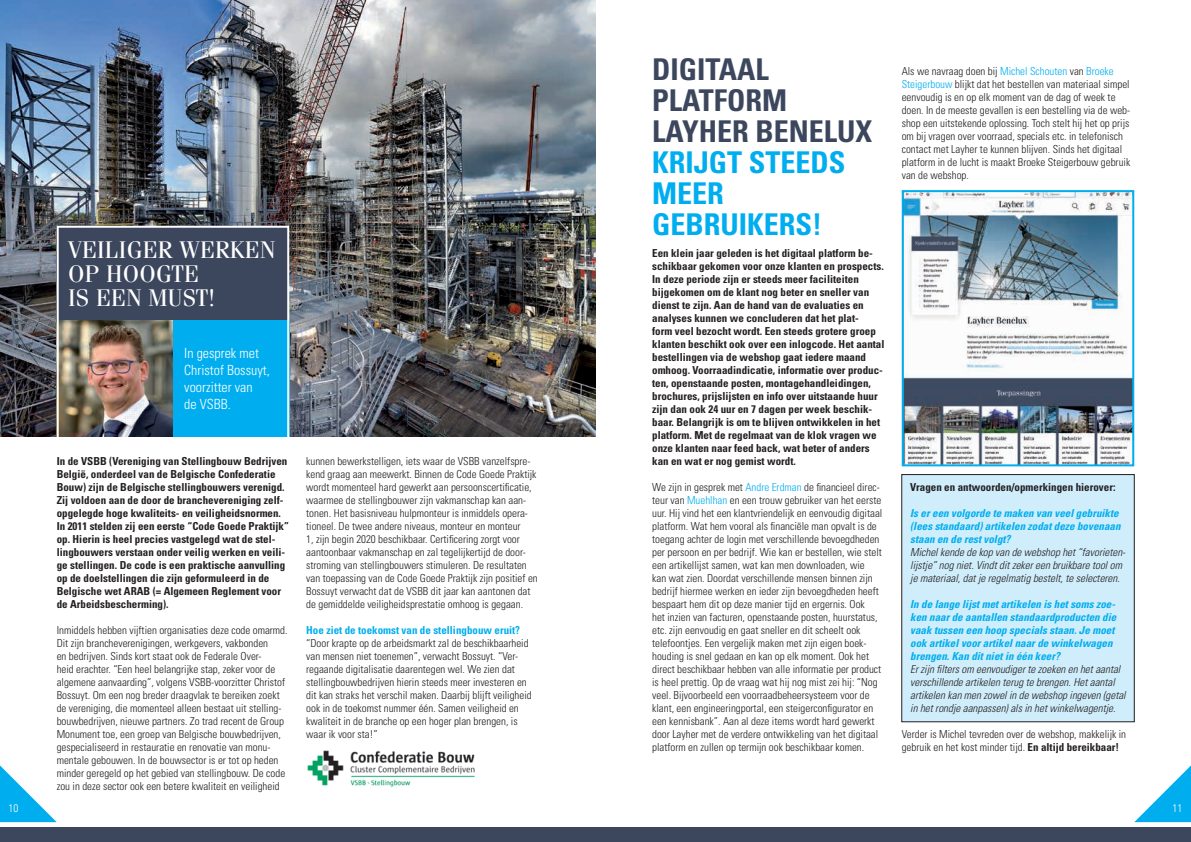
<style>
.page{position:relative;width:1191px;height:842px;background:#fff}
.page>*{position:absolute;margin:0;border:0;box-sizing:border-box;transform-origin:0 0}
.t1{font:700 condensed 30px/31px "Univers";color:#3c475e}
.t2{font:700 condensed 30px/31px "Univers";color:#00aeef}
.t3{font:24px/24px "Fenice Pro ITC";letter-spacing:.01em;color:#fff}
.t4{font:300 condensed 14px/16.8px "Univers";color:#fff}
.t5{font:300 condensed 11px/13px "Univers";color:#231f20}
.t6{font:700 condensed 11px/13px "Univers";color:#231f20}
.t7{font:italic 300 condensed 11px/13px "Univers";color:#231f20}
.t8{font:italic 700 condensed 11px/13px "Univers";color:#00aeef}
.t9{font:700 condensed 11px "Univers";color:#00aeef}
.t10{font:300 condensed 11px "Univers";color:#fff}
.s1{color:#00aeef}
.s2{font-weight:700}
</style>
<div class="page">
<div style="left:901px;top:475px;width:233px;height:247px;background:#cfedfb"></div>
<div style="left:901px;top:474px;width:233px;height:248px;border:1px solid #231f20"></div>
<img style="left:0;top:0;width:595px;height:436px">
<svg style="left:0;top:765px;width:57px;height:57px"></svg>
<div style="left:0;top:828px;width:1191px;height:14px;background:#3c475e"></div>
<svg style="left:1134px;top:765px;width:57px;height:57px"></svg>
<img style="left:60px;top:320px;width:113px;height:116px">
<div style="left:173px;top:320px;width:116px;height:116px;background:#00aeef"></div>
<div style="left:57px;top:227px;width:232px;height:93px;background:#3c475e"></div>
<div style="left:57px;top:226px;width:232px;height:214px;border:2px solid #fff"></div>
<img style="left:904px;top:193px;width:227px;height:270px">
<div style="left:901px;top:190px;width:233px;height:276px;border:2px solid #00aeef"></div>
<img style="left:307px;top:750px;width:168px;height:37px">
<h2 class="t3" style="left:68px;top:237px;width:209px">VEILIGER WERKEN<br>OP HOOGTE<br>IS EEN MUST!</h2>
<p class="t4" style="left:184px;top:345px;width:87px">In gesprek met<br>Christof Bossuyt, voorzitter van<br>de VSBB.</p>
<p class="t6" style="left:57px;top:455px;width:234px">In de VSBB (Vereniging van Stellingbouw Bedrijven België, onderdeel van de Belgische Confederatie Bouw) zijn de Belgische stellingbouwers verenigd.<br>Zij voldoen aan de door de branchevereniging zelf&shy;opgelegde hoge kwaliteits- en veiligheidsnormen.<br>In 2011 stelden zij een eerste “Code Goede Praktijk” op. Hierin is heel precies vastgelegd wat de stel&shy;lingbouwers verstaan onder veilig werken en veili&shy;ge stellingen. De code is een praktische aanvulling op de doelstellingen die zijn geformuleerd in de Belgische wet ARAB (= Algemeen Reglement voor de Arbeidsbescherming).</p>
<p class="t5" style="left:57px;top:624px;width:232px">Inmiddels hebben vijftien organisaties deze code omarmd.<br>Dit zijn brancheverenigingen, werkgevers, vakbonden<br>en bedrijven. Sinds kort staat ook de Federale Over-<br>heid erachter. “Een heel belangrijke stap, zeker voor de algemene aanvaarding”, volgens VSBB-voorzitter Christof Bossuyt. Om een nog breder draagvlak te bereiken zoekt de vereniging, die momenteel alleen bestaat uit stelling&shy;bouwbedrijven, nieuwe partners. Zo trad recent de Group Monument toe, een groep van Belgische bouwbedrijven, gespecialiseerd in restauratie en renovatie van monu&shy;mentale gebouwen. In de bouwsector is er tot op heden minder geregeld op het gebied van stellingbouw. De code zou in deze sector ook een betere kwaliteit en veiligheid</p>
<p class="t5" style="left:306px;top:455px;width:233px">kunnen bewerkstelligen, iets waar de VSBB vanzelfspre&shy;kend graag aan meewerkt. Binnen de Code Goede Praktijk wordt momenteel hard gewerkt aan persoonscertificatie, waarmee de stellingbouwer zijn vakmanschap kan aan&shy;tonen. Het basisniveau hulpmonteur is inmiddels opera&shy;tioneel. De twee andere niveaus, monteur en monteur<br>1, zijn begin 2020 beschikbaar. Certificering zorgt voor aantoonbaar vakmanschap en zal tegelijkertijd de door&shy;stroming van stellingbouwers stimuleren. De resultaten van toepassing van de Code Goede Praktijk zijn positief en Bossuyt verwacht dat de VSBB dit jaar kan aantonen dat de gemiddelde veiligheidsprestatie omhoog is gegaan.</p>
<p class="t9" style="left:306px;top:624px;width:215px">Hoe ziet de toekomst van de stellingbouw eruit?</p>
<p class="t5" style="left:306px;top:637px;width:227px">“Door krapte op de arbeidsmarkt zal de beschikbaarheid van mensen niet toenemen”, verwacht Bossuyt. “Ver&shy;regaande digitalisatie daarentegen wel. We zien dat stellingbouwbedrijven hierin steeds meer investeren en dit kan straks het verschil maken. Daarbij blijft veiligheid ook in de toekomst nummer één. Samen veiligheid en kwaliteit in de branche op een hoger plan brengen, is waar ik voor sta!”</p>
<h1 class="t1" style="left:652px;top:53px;width:222px">DIGITAAL<br>PLATFORM<br>LAYHER BENELUX</h1>
<h1 class="t2" style="left:652px;top:146px;width:195px">KRIJGT STEEDS<br>MEER<br>GEBRUIKERS!</h1>
<p class="t6" style="left:652px;top:246px;width:234px">Een klein jaar geleden is het digitaal platform be&shy;schikbaar gekomen voor onze klanten en prospects.<br>In deze periode zijn er steeds meer faciliteiten bijgekomen om de klant nog beter en sneller van dienst te zijn. Aan de hand van de evaluaties en analyses kunnen we concluderen dat het plat-<br>form veel bezocht wordt. Een steeds grotere groep klanten beschikt ook over een inlogcode. Het aantal bestellingen via de webshop gaat iedere maand omhoog. Voorraadindicatie, informatie over produc&shy;ten, openstaande posten, montagehandleidingen, brochures, prijslijsten en info over uitstaande huur zijn dan ook 24 uur en 7 dagen per week beschik&shy;baar. Belangrijk is om te blijven ontwikkelen in het platform. Met de regelmaat van de klok vragen we onze klanten naar feed back, wat beter of anders kan en wat er nog gemist wordt.</p>
<p class="t5" style="left:652px;top:481px;width:232px">We zijn in gesprek met <span class="s1">Andre Erdman</span> de financieel direc&shy;teur van <span class="s1">Muehlhan</span> en een trouw gebruiker van het eerste uur. Hij vind het een klantvriendelijk en eenvoudig digitaal platform. Wat hem vooral als financiële man opvalt is de toegang achter de login met verschillende bevoegdheden per persoon en per bedrijf. Wie kan er bestellen, wie stelt een artikellijst samen, wat kan men downloaden, wie<br>kan wat zien. Doordat verschillende mensen binnen zijn bedrijf hiermee werken en ieder zijn bevoegdheden heeft bespaart hem dit op deze manier tijd en ergernis. Ook<br>het inzien van facturen, openstaande posten, huurstatus, etc. zijn eenvoudig en gaat sneller en dit scheelt ook telefoontjes. Een vergelijk maken met zijn eigen boek&shy;houding is snel gedaan en kan op elk moment. Ook het direct beschikbaar hebben van alle informatie per product is heel prettig. Op de vraag wat hij nog mist zei hij: “Nog veel. Bijvoorbeeld een voorraadbeheersysteem voor de klant, een engineeringportal, een steigerconfigurator en een kennisbank”. Aan al deze items wordt hard gewerkt door Layher met de verdere ontwikkeling van het digitaal platform en zullen op termijn ook beschikbaar komen.</p>
<p class="t5" style="left:901px;top:65px;width:230px">Als we navraag doen bij <span class="s1">Michel Schouten</span> van <span class="s1">Broeke Steigerbouw</span> blijkt dat het bestellen van materiaal simpel eenvoudig is en op elk moment van de dag of week te doen. In de meeste gevallen is een bestelling via de web&shy;shop een uitstekende oplossing. Toch stelt hij het op prijs om bij vragen over voorraad, specials etc. in telefonisch contact met Layher te kunnen blijven. Sinds het digitaal platform in de lucht is maakt Broeke Steigerbouw gebruik van de webshop.</p>
<p class="t6" style="left:910px;top:481px;width:207px">Vragen en antwoorden/opmerkingen hierover:</p>
<p class="t8" style="left:910px;top:507px;width:212px">Is er een volgorde te maken van veel gebruikte (lees standaard) artikelen zodat deze bovenaan staan en de rest volgt?</p>
<p class="t7" style="left:910px;top:546px;width:217px">Michel kende de kop van de webshop het “favorieten&shy;lijstje” nog niet. Vindt dit zeker een bruikbare tool om je materiaal, dat je regelmatig bestelt, te selecteren.</p>
<p class="t8" style="left:910px;top:598px;width:207px">In de lange lijst met artikelen is het soms zoe&shy;ken naar de aantallen standaardproducten die vaak tussen een hoop specials staan. Je moet ook artikel voor artikel naar de winkelwagen brengen. Kan dit niet in één keer?</p>
<p class="t7" style="left:910px;top:663px;width:217px">Er zijn filters om eenvoudiger te zoeken en het aantal verschillende artikelen terug te brengen. Het aantal artikelen kan men zowel in de webshop ingeven (getal in het rondje aanpassen) als in het winkelwagentje.</p>
<p class="t5" style="left:901px;top:728px;width:226px">Verder is Michel tevreden over de webshop, makkelijk in gebruik en het kost minder tijd. <span class="s2">En altijd bereikbaar!</span></p>
<p class="t10" style="left:9px;top:801px;width:11px">10</p>
<p class="t10" style="left:1172px;top:801px;width:11px">11</p>
</div>
